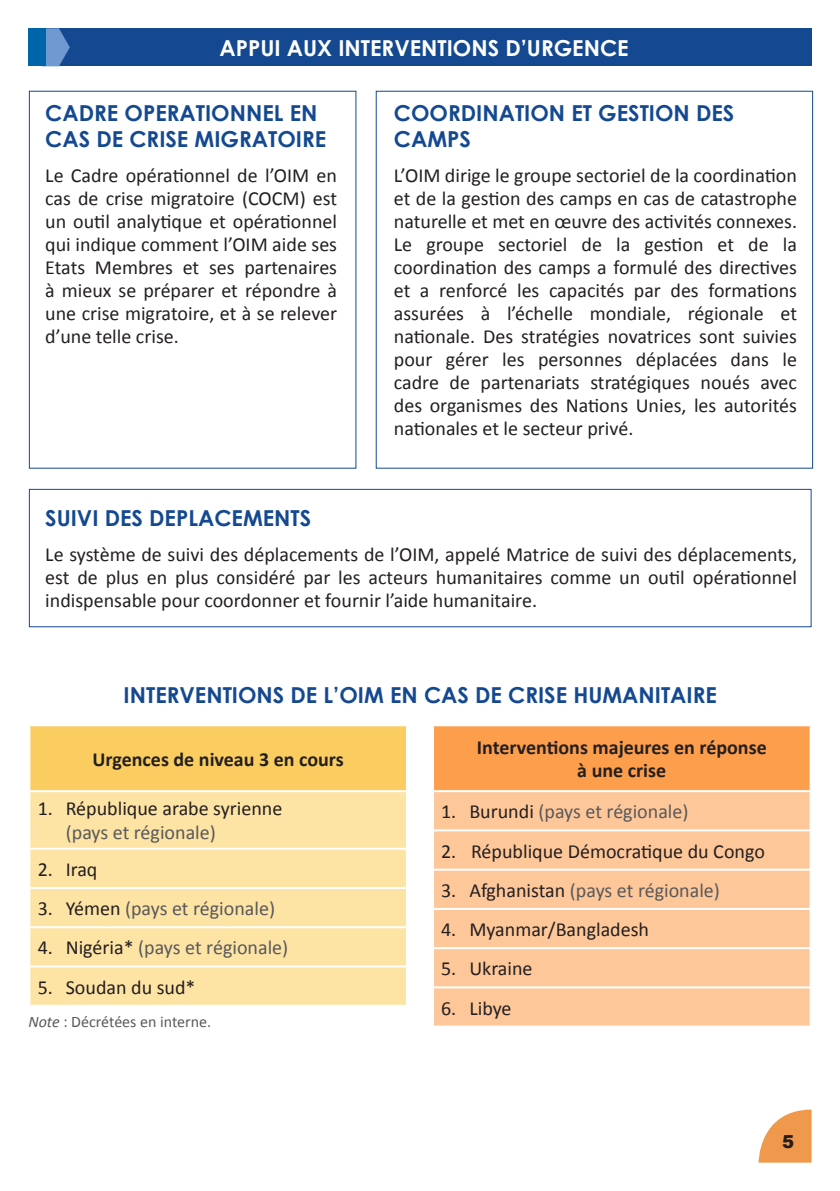
<style>
.page{position:relative;width:840px;height:1191px;background:#fff}
.page>*{position:absolute;margin:0;border:0;box-sizing:border-box;transform-origin:0 0}
.t1{font:700 22px/26.4px "Century Gothic";color:#144991}
.t2{font:700 22px "Century Gothic";color:#fff}
.t3{font:20px/23px "Calibri";color:#231f20;text-align:justify}
.t4{font:20px "Calibri";color:#58595b}
.t5{font:700 20px/23.4px "Calibri";color:#231f20;text-align:center}
.t6{font:900 18px "Arial";color:#231f20}
.t7{font:16px "Calibri";color:#58595b}
.s1{color:#231f20}
.s2{font-style:italic}
</style>
<div class="page">
<svg style="left:758px;top:1109px;width:53px;height:53px"></svg>
<div style="left:29px;top:91px;width:327px;height:378px;border:1px solid #144991"></div>
<div style="left:29px;top:489px;width:782px;height:138px;border:1px solid #144991"></div>
<div style="left:28px;top:28px;width:783px;height:38px;background:#144991"></div>
<svg style="left:45px;top:28px;width:25px;height:38px"></svg>
<div style="left:28px;top:28px;width:17px;height:38px;background:#0064aa"></div>
<div style="left:29px;top:725px;width:378px;height:66px;background:#fbcd60"></div>
<div style="left:30px;top:792px;width:376px;height:212px;background:#fde3a4"></div>
<hr style="left:28px;top:724px;width:380px;height:2px;background:#fff">
<hr style="left:28px;top:726px;width:2px;height:64px;background:#fff">
<hr style="left:406px;top:726px;width:2px;height:64px;background:#fff">
<hr style="left:28px;top:790px;width:380px;height:2px;background:#fff">
<hr style="left:28px;top:847px;width:380px;height:2px;background:#fff">
<hr style="left:28px;top:887px;width:380px;height:2px;background:#fff">
<hr style="left:28px;top:926px;width:380px;height:2px;background:#fff">
<hr style="left:28px;top:965px;width:380px;height:2px;background:#fff">
<div style="left:433px;top:725px;width:377px;height:66px;background:#fd9e4d"></div>
<div style="left:434px;top:792px;width:375px;height:233px;background:#fec799"></div>
<hr style="left:432px;top:724px;width:379px;height:2px;background:#fff">
<hr style="left:432px;top:726px;width:2px;height:64px;background:#fff">
<hr style="left:809px;top:726px;width:2px;height:64px;background:#fff">
<hr style="left:432px;top:790px;width:379px;height:2px;background:#fff">
<hr style="left:432px;top:829px;width:379px;height:2px;background:#fff">
<hr style="left:432px;top:868px;width:379px;height:2px;background:#fff">
<hr style="left:432px;top:908px;width:379px;height:2px;background:#fff">
<hr style="left:432px;top:947px;width:379px;height:2px;background:#fff">
<hr style="left:432px;top:986px;width:379px;height:2px;background:#fff">
<p class="t2" style="left:219px;top:32px;width:410px">APPUI AUX INTERVENTIONS D’URGENCE</p>
<p class="t1" style="left:45px;top:98px;width:282px">CADRE OPERATIONNEL EN<br>CAS DE CRISE MIGRATOIRE</p>
<p class="t3" style="left:45px;top:164px;width:293px">Le Cadre opérationnel de l’OIM en cas de crise migratoire (COCM) est un outil analytique et opérationnel qui indique comment l’OIM aide ses Etats Membres et ses partenaires à mieux se préparer et répondre à une crise migratoire, et à se relever d’une telle crise.</p>
<p class="t1" style="left:393px;top:98px;width:342px">COORDINATION ET GESTION DES<br>CAMPS</p>
<p class="t3" style="left:393px;top:164px;width:404px">L’OIM dirige le groupe sectoriel de la coordination et de la gestion des camps en cas de catastrophe naturelle et met en œuvre des activités connexes.<br>Le groupe sectoriel de la gestion et de la coordination des camps a formulé des directives et a renforcé les capacités par des formations assurées à l’échelle mondiale, régionale et nationale. Des stratégies novatrices sont suivies pour gérer les personnes déplacées dans le cadre de partenariats stratégiques noués avec des organismes des Nations Unies, les autorités nationales et le secteur privé.</p>
<p class="t1" style="left:45px;top:504px;width:267px">SUIVI DES DEPLACEMENTS</p>
<p class="t3" style="left:45px;top:543px;width:752px">Le système de suivi des déplacements de l’OIM, appelé Matrice de suivi des déplacements, est de plus en plus considéré par les acteurs humanitaires comme un outil opérationnel indispensable pour coordonner et fournir l’aide humanitaire.</p>
<p class="t1" style="left:123px;top:681px;width:594px">INTERVENTIONS DE L’OIM EN CAS DE CRISE HUMANITAIRE</p>
<p class="t5" style="left:92px;top:747px;width:252px">Urgences de niveau 3 en cours</p>
<p class="t3" style="left:38px;top:797px;width:246px">1. République arabe syrienne</p>
<p class="t4" style="left:66px;top:820px;width:151px">(pays et régionale)</p>
<p class="t3" style="left:38px;top:857px;width:61px">2. Iraq</p>
<p class="t4" style="left:38px;top:896px;width:239px"><span class="s1">3. Yémen</span> (pays et régionale)</p>
<p class="t4" style="left:38px;top:935px;width:252px"><span class="s1">4. Nigéria*</span> (pays et régionale)</p>
<p class="t3" style="left:38px;top:975px;width:159px">5. Soudan du sud*</p>
<p class="t7" style="left:28px;top:1012px;width:184px"><span class="s2">Note</span> : Décrétées en interne.</p>
<p class="t5" style="left:476px;top:735px;width:291px">Interventions majeures en réponse à une crise</p>
<p class="t4" style="left:441px;top:799px;width:249px"><span class="s1">1. Burundi</span> (pays et régionale)</p>
<p class="t3" style="left:441px;top:839px;width:325px">2. République Démocratique du Congo</p>
<p class="t4" style="left:441px;top:877px;width:280px"><span class="s1">3. Afghanistan</span> (pays et régionale)</p>
<p class="t3" style="left:441px;top:918px;width:209px">4. Myanmar/Bangladesh</p>
<p class="t3" style="left:441px;top:957px;width:93px">5. Ukraine</p>
<p class="t3" style="left:441px;top:996px;width:72px">6. Libye</p>
<p class="t6" style="left:781px;top:1128px;width:14px">5</p>
</div>
